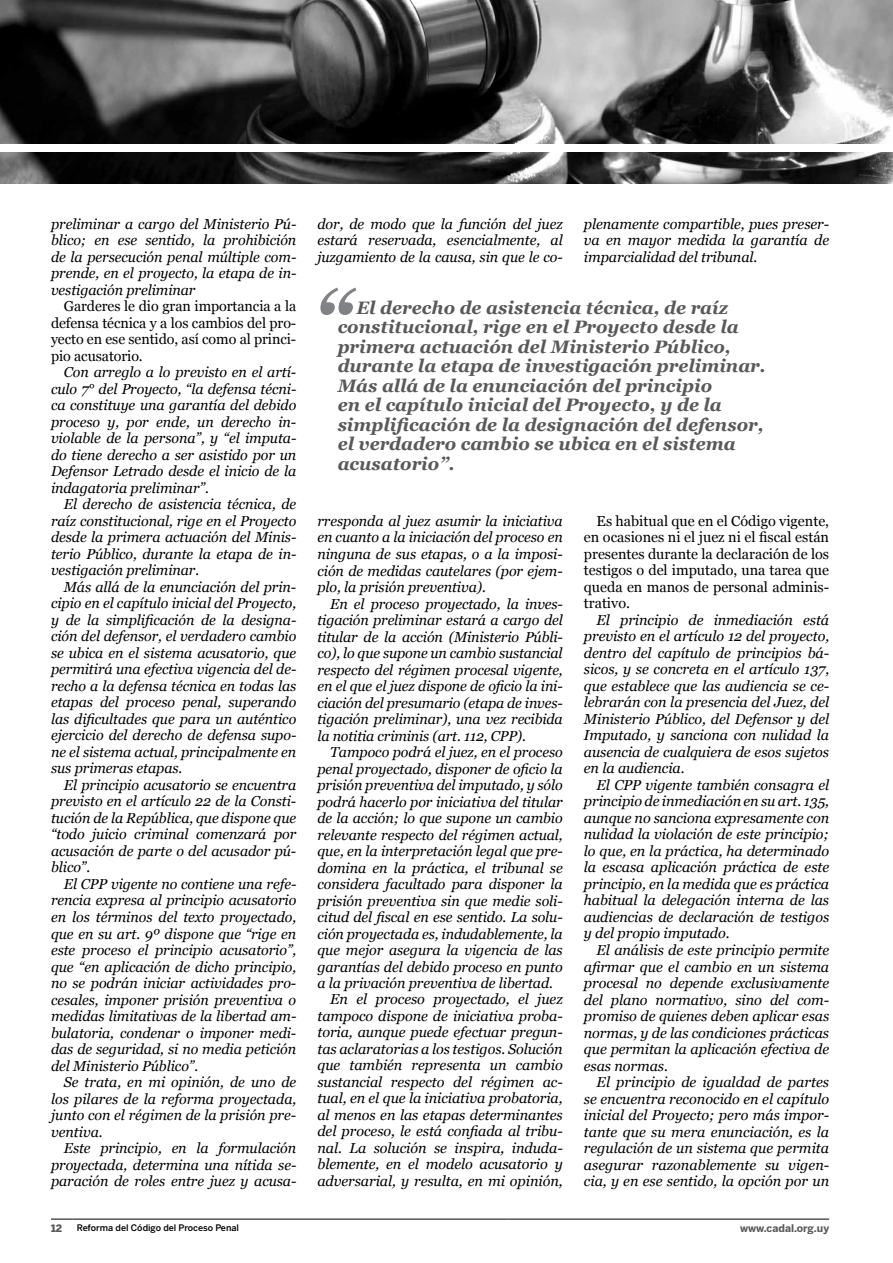
<style>
.page{position:relative;width:893px;height:1263px;background:#fff}
.page>*{position:absolute;margin:0;border:0;box-sizing:border-box;transform-origin:0 0}
.t1{font:italic 700 18px/19.5px "Georgia";color:#58595b}
.t2{font:italic 14.4px/16.5px "Georgia";letter-spacing:-.005em;color:#000;text-align:justify}
.t3{font:14.4px/16.5px "Georgia";letter-spacing:-.005em;color:#000;text-align:justify}
.t4{font:700 10.5px "Benton Sans";color:#58595b}
.t5{font:900 10.2px "Benton Sans";color:#58595b}
.t6{font:500 9px "Benton Sans";color:#000}
</style>
<div class="page">
<img style="left:0;top:0;width:893px;height:143px">
<img style="left:0;top:152px;width:893px;height:31px">
<svg style="left:51px;top:1219px;width:21px;height:1px"></svg>
<hr style="left:72px;top:1219px;width:436px;height:1px;background:#000">
<hr style="left:508px;top:1219px;width:321px;height:1px;background:#000">
<svg style="left:320px;top:288px;width:36px;height:27px"></svg>
<p class="t2" style="left:51px;top:216px;width:247px">preliminar a cargo del Ministerio Pú&shy;blico; en ese sentido, la prohibición de la persecución penal múltiple com&shy;prende, en el proyecto, la etapa de in&shy;vestigación preliminar</p>
<p class="t3" style="left:51px;top:298px;width:247px;text-indent:13px">Garderes le dio gran importancia a la defensa técnica y a los cambios del pro&shy;yecto en ese sentido, así como al princi&shy;pio acusatorio.</p>
<p class="t2" style="left:51px;top:364px;width:247px;text-indent:13px">Con arreglo a lo previsto en el artí&shy;culo 7° del Proyecto, “la defensa técni&shy;ca constituye una garantía del debido proceso y, por ende, un derecho in&shy;violable de la persona”, y “el imputa&shy;do tiene derecho a ser asistido por un Defensor Letrado desde el inicio de la indagatoria preliminar”.</p>
<p class="t2" style="left:51px;top:496px;width:247px;text-indent:13px">El derecho de asistencia técnica, de raíz constitucional, rige en el Proyecto desde la primera actuación del Minis&shy;terio Público, durante la etapa de in&shy;vestigación preliminar.</p>
<p class="t2" style="left:51px;top:579px;width:247px;text-indent:13px">Más allá de la enunciación del prin&shy;cipio en el capítulo inicial del Proyecto, y de la simplificación de la designa&shy;ción del defensor, el verdadero cambio se ubica en el sistema acusatorio, que permitirá una efectiva vigencia del de&shy;recho a la defensa técnica en todas las etapas del proceso penal, superando las dificultades que para un auténtico ejercicio del derecho de defensa supo&shy;ne el sistema actual, principalmente en sus primeras etapas.</p>
<p class="t2" style="left:51px;top:777px;width:247px;text-indent:13px">El principio acusatorio se encuentra previsto en el artículo 22 de la Consti&shy;tución de la República, que dispone que “todo juicio criminal comenzará por acusación de parte o del acusador pú&shy;blico”.</p>
<p class="t2" style="left:51px;top:876px;width:247px;text-indent:13px">El CPP vigente no contiene una refe&shy;rencia expresa al principio acusatorio en los términos del texto proyectado, que en su art. 9º dispone que “rige en este proceso el principio acusatorio”, que “en aplicación de dicho principio, no se podrán iniciar actividades pro&shy;cesales, imponer prisión preventiva o medidas limitativas de la libertad am&shy;bulatoria, condenar o imponer medi&shy;das de seguridad, si no media petición del Ministerio Público”.</p>
<p class="t2" style="left:51px;top:1074px;width:247px;text-indent:13px">Se trata, en mi opinión, de uno de los pilares de la reforma proyectada, junto con el régimen de la prisión pre&shy;ventiva.</p>
<p class="t2" style="left:51px;top:1140px;width:247px;text-indent:13px">Este principio, en la formulación proyectada, determina una nítida se&shy;paración de roles entre juez y acusa-</p>
<p class="t2" style="left:317px;top:216px;width:247px">dor, de modo que la función del juez estará reservada, esencialmente, al juzgamiento de la causa, sin que le co-</p>
<p class="t2" style="left:584px;top:216px;width:247px">plenamente compartible, pues preser&shy;va en mayor medida la garantía de imparcialidad del tribunal.</p>
<p class="t1" style="left:338px;top:298px;width:430px;text-indent:19px">El derecho de asistencia técnica, de raíz constitucional, rige en el Proyecto desde la primera actuación del Ministerio Público, durante la etapa de investigación preliminar.<br>Más allá de la enunciación del principio<br>en el capítulo inicial del Proyecto, y de la simplificación de la designación del defensor, el verdadero cambio se ubica en el sistema acusatorio”.</p>
<p class="t2" style="left:317px;top:513px;width:247px">rresponda al juez asumir la iniciativa en cuanto a la iniciación del proceso en ninguna de sus etapas, o a la imposi&shy;ción de medidas cautelares (por ejem&shy;plo, la prisión preventiva).</p>
<p class="t2" style="left:317px;top:595px;width:247px;text-indent:13px">En el proceso proyectado, la inves&shy;tigación preliminar estará a cargo del titular de la acción (Ministerio Públi&shy;co), lo que supone un cambio sustancial respecto del régimen procesal vigente, en el que el juez dispone de oficio la ini&shy;ciación del presumario (etapa de inves&shy;tigación preliminar), una vez recibida la notitia criminis (art. 112, CPP).</p>
<p class="t2" style="left:330px;top:744px;width:234px">Tampoco podrá el juez, en el proceso</p>
<p class="t2" style="left:317px;top:760px;width:247px">penal proyectado, disponer de oficio la</p>
<p class="t2" style="left:317px;top:777px;width:247px">prisión preventiva del imputado, y sólo</p>
<p class="t2" style="left:317px;top:793px;width:247px">podrá hacerlo por iniciativa del titular</p>
<p class="t2" style="left:317px;top:810px;width:247px">de la acción; lo que supone un cambio</p>
<p class="t2" style="left:317px;top:826px;width:247px">relevante respecto del régimen actual,</p>
<p class="t2" style="left:317px;top:843px;width:247px">que, en la interpretación legal que pre-</p>
<p class="t2" style="left:317px;top:859px;width:247px">domina en la práctica, el tribunal se</p>
<p class="t2" style="left:317px;top:876px;width:247px">considera facultado para disponer la</p>
<p class="t2" style="left:317px;top:892px;width:247px">prisión preventiva sin que medie soli-</p>
<p class="t2" style="left:317px;top:909px;width:247px">citud del fiscal en ese sentido. La solu-</p>
<p class="t2" style="left:317px;top:925px;width:247px">ción proyectada es, indudablemente, la</p>
<p class="t2" style="left:317px;top:942px;width:247px">que mejor asegura la vigencia de las</p>
<p class="t2" style="left:317px;top:958px;width:247px">garantías del debido proceso en punto</p>
<p class="t2" style="left:317px;top:975px;width:237px">a la privación preventiva de libertad.</p>
<p class="t2" style="left:330px;top:991px;width:234px">En el proceso proyectado, el juez</p>
<p class="t2" style="left:317px;top:1008px;width:247px">tampoco dispone de iniciativa proba-</p>
<p class="t2" style="left:317px;top:1024px;width:247px">toria, aunque puede efectuar pregun-</p>
<p class="t2" style="left:317px;top:1041px;width:247px">tas aclaratorias a los testigos. Solución</p>
<p class="t2" style="left:317px;top:1057px;width:247px">que también representa un cambio</p>
<p class="t2" style="left:317px;top:1074px;width:247px">sustancial respecto del régimen ac-</p>
<p class="t2" style="left:317px;top:1090px;width:247px">tual, en el que la iniciativa probatoria,</p>
<p class="t2" style="left:317px;top:1107px;width:247px">al menos en las etapas determinantes</p>
<p class="t2" style="left:317px;top:1123px;width:247px">del proceso, le está confiada al tribu-</p>
<p class="t2" style="left:317px;top:1140px;width:247px">nal. La solución se inspira, induda-</p>
<p class="t2" style="left:317px;top:1156px;width:247px">blemente, en el modelo acusatorio y</p>
<p class="t2" style="left:317px;top:1173px;width:247px">adversarial, y resulta, en mi opinión,</p>
<p class="t3" style="left:584px;top:513px;width:247px;text-indent:13px">Es habitual que en el Código vigente, en ocasiones ni el juez ni el fiscal están presentes durante la declaración de los testigos o del imputado, una tarea que queda en manos de personal adminis&shy;trativo.</p>
<p class="t2" style="left:584px;top:612px;width:247px;text-indent:13px">El principio de inmediación está previsto en el artículo 12 del proyecto, dentro del capítulo de principios bá&shy;sicos, y se concreta en el artículo 137, que establece que las audiencia se ce&shy;lebrarán con la presencia del Juez, del Ministerio Público, del Defensor y del Imputado, y sanciona con nulidad la ausencia de cualquiera de esos sujetos en la audiencia.</p>
<p class="t2" style="left:584px;top:777px;width:247px;text-indent:13px">El CPP vigente también consagra el principio de inmediación en su art. 135, aunque no sanciona expresamente con nulidad la violación de este principio; lo que, en la práctica, ha determinado la escasa aplicación práctica de este principio, en la medida que es práctica habitual la delegación interna de las audiencias de declaración de testigos y del propio imputado.</p>
<p class="t2" style="left:584px;top:942px;width:247px;text-indent:13px">El análisis de este principio permite afirmar que el cambio en un sistema procesal no depende exclusivamente del plano normativo, sino del com&shy;promiso de quienes deben aplicar esas normas, y de las condiciones prácticas que permitan la aplicación efectiva de esas normas.</p>
<p class="t2" style="left:584px;top:1074px;width:247px;text-indent:13px">El principio de igualdad de partes se encuentra reconocido en el capítulo inicial del Proyecto; pero más impor&shy;tante que su mera enunciación, es la regulación de un sistema que permita asegurar razonablemente su vigen&shy;cia, y en ese sentido, la opción por un</p>
<p class="t5" style="left:51px;top:1222px;width:13px">12</p>
<p class="t6" style="left:77px;top:1222px;width:164px">Reforma del Código del Proceso Penal</p>
<p class="t4" style="left:740px;top:1221px;width:91px">www.cadal.org.uy</p>
</div>
